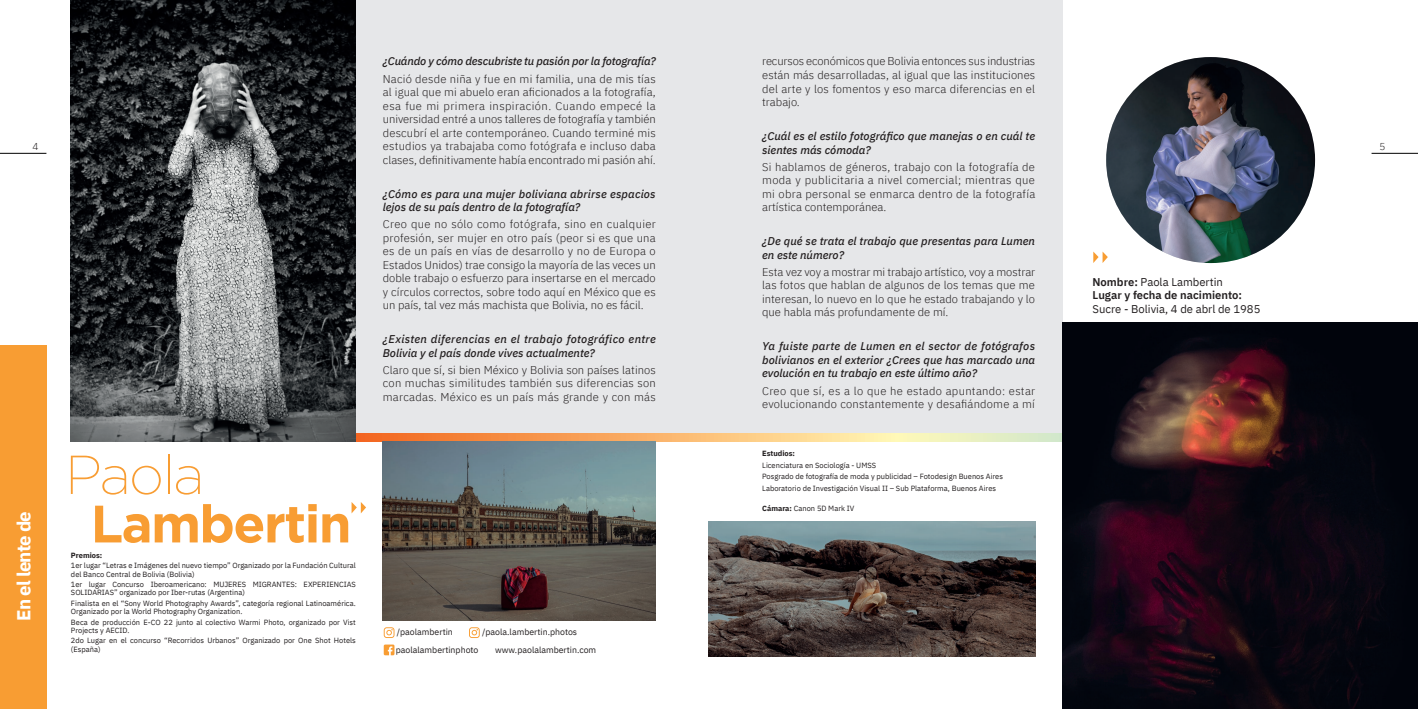
<style>
.page{position:relative;width:1418px;height:709px;background:#fff}
.page>*{position:absolute;margin:0;border:0;box-sizing:border-box;transform-origin:0 0}
.t1{font:200 54.75px "Gotham";letter-spacing:-.03em;color:#f89d33}
.t2{font:700 52.5px "Gotham";letter-spacing:-.03em;color:#f89d33}
.t3{font:700 18.75px "IBM Plex Sans";letter-spacing:-.04em;color:#fff}
.t4{font:300 11.25px/13.5px "IBM Plex Sans";letter-spacing:.01em;color:#231f20;text-align:justify}
.t5{font:italic 500 11.25px/13.5px "IBM Plex Sans";color:#231f20}
.t6{font:italic 500 11.25px/13.5px "IBM Plex Sans";letter-spacing:.025em;color:#231f20}
.t7{font:600 11.25px/13.5px "IBM Plex Sans";color:#231f20}
.t8{font:11.25px "IBM Plex Sans";color:#231f20}
.t9{font:300 10px "IBM Plex Sans";color:#231f20}
.t10{font:8.75px/17.1px "IBM Plex Sans";color:#231f20}
.t11{font:7.5px/8.1px "IBM Plex Sans";color:#231f20}
.t12{font:700 7.5px "IBM Plex Sans";color:#231f20}
.s1{font-weight:700}
.s2{font-weight:400}
</style>
<div class="page">
<div style="left:0;top:345px;width:46px;height:364px;background:#f89d33"></div>
<hr style="left:0;top:153px;width:46px;height:1px;background:#000001">
<div style="left:71px;top:0;width:991px;height:442px;background:#e6e7e9"></div>
<svg style="left:356px;top:434px;width:706px;height:8px;background:#eebb7e"></svg>
<img style="left:70px;top:0;width:286px;height:442px">
<img style="left:1062px;top:322px;width:355px;height:387px">
<hr style="left:1371px;top:153px;width:46px;height:1px;background:#000001">
<img style="left:1106px;top:57px;width:208px;height:206px">
<svg style="left:351px;top:502px;width:15px;height:11px"></svg>
<svg style="left:1093px;top:251px;width:14px;height:12px"></svg>
<img style="left:383px;top:442px;width:273px;height:178px">
<svg style="left:384px;top:644px;width:10px;height:11px"></svg>
<svg style="left:384px;top:627px;width:10px;height:11px"></svg>
<svg style="left:469px;top:627px;width:11px;height:11px"></svg>
<img style="left:709px;top:521px;width:326px;height:136px">
<p class="t9" style="left:32px;top:139px;width:8px">4</p>
<h3 class="t3" style="left:9px;top:620px;width:111px;rotate:-90deg">En el lente de</h3>
<h1 class="t1" style="left:65px;top:440px;width:141px">Paola</h1>
<h2 class="t2" style="left:91px;top:493px;width:262px">Lambertin</h2>
<p class="t12" style="left:71px;top:549px;width:33px">Premios:</p>
<p class="t11" style="left:71px;top:561px;width:286px">1er lugar “Letras e Imágenes del nuevo tiempo” Organizado por la Fundación Cultural del Banco Central de Bolivia (Bolivia)</p>
<p class="t11" style="left:71px;top:580px;width:286px">1er lugar Concurso Iberoamericano: MUJERES MIGRANTES: EXPERIENCIAS<br>SOLIDARIAS” organizado por Iber-rutas (Argentina)</p>
<p class="t11" style="left:71px;top:598px;width:286px">Finalista en el “Sony World Photography Awards”, categoría regional Latinoamérica.<br>Organizado por la World Photography Organization.</p>
<p class="t11" style="left:71px;top:617px;width:286px">Beca de producción E-CO 22 junto al colectivo Warmi Photo, organizado por Vist<br>Projects y AECID.</p>
<p class="t11" style="left:71px;top:636px;width:286px">2do Lugar en el concurso “Recorridos Urbanos” Organizado por One Shot Hotels (España)</p>
<p class="t5" style="left:383px;top:54px;width:274px">¿Cuándo y cómo descubriste tu pasión por la fotografía?</p>
<p class="t4" style="left:383px;top:71px;width:274px">Nació desde niña y fue en mi familia, una de mis tías al igual que mi abuelo eran aficionados a la fotografía, esa fue mi primera inspiración. Cuando empecé la universidad entré a unos talleres de fotografía y también descubrí el arte contemporáneo. Cuando terminé mis estudios ya trabajaba como fotógrafa e incluso daba clases, definitivamente había encontrado mi pasión ahí.</p>
<p class="t5" style="left:383px;top:186px;width:274px">¿Cómo es para una mujer boliviana abrirse espacios lejos de su país dentro de la fotografía?</p>
<p class="t4" style="left:383px;top:216px;width:274px">Creo que no sólo como fotógrafa, sino en cualquier profesión, ser mujer en otro país (peor si es que una es de un país en vías de desarrollo y no de Europa o Estados Unidos) trae consigo la mayoría de las veces un doble trabajo o esfuerzo para insertarse en el mercado y círculos correctos, sobre todo aquí en México que es un país, tal vez más machista que Bolivia, no es fácil.</p>
<p class="t6" style="left:383px;top:332px;width:274px">¿Existen diferencias en el trabajo fotográfico entre<br>Bolivia y el país donde vives actualmente?</p>
<p class="t4" style="left:383px;top:362px;width:274px">Claro que sí, si bien México y Bolivia son países latinos con muchas similitudes también sus diferencias son marcadas. México es un país más grande y con más</p>
<p class="t10" style="left:397px;top:623px;width:58px">/paolambertin</p>
<p class="t10" style="left:495px;top:623px;width:103px;text-indent:-13px">/paola.lambertin.photos www.paolalambertin.com</p>
<p class="t10" style="left:396px;top:640px;width:84px">paolalambertinphoto</p>
<p class="t4" style="left:762px;top:54px;width:274px">recursos económicos que Bolivia entonces sus industrias están más desarrolladas, al igual que las instituciones del arte y los fomentos y eso marca diferencias en el trabajo.</p>
<p class="t5" style="left:762px;top:128px;width:274px">¿Cuál es el estilo fotográfico que manejas o en cuál te sientes más cómoda?</p>
<p class="t4" style="left:762px;top:159px;width:274px">Si hablamos de géneros, trabajo con la fotografía de moda y publicitaria a nivel comercial; mientras que mi obra personal se enmarca dentro de la fotografía artística contemporánea.</p>
<p class="t5" style="left:762px;top:233px;width:274px">¿De qué se trata el trabajo que presentas para Lumen en este número?</p>
<p class="t4" style="left:762px;top:264px;width:274px">Esta vez voy a mostrar mi trabajo artístico, voy a mostrar las fotos que hablan de algunos de los temas que me interesan, lo nuevo en lo que he estado trabajando y lo que habla más profundamente de mí.</p>
<p class="t5" style="left:762px;top:339px;width:274px;text-align:justify">Ya fuiste parte de Lumen en el sector de fotógrafos bolivianos en el exterior ¿Crees que has marcado una evolución en tu trabajo en este último año?</p>
<p class="t4" style="left:762px;top:383px;width:274px">Creo que sí, es a lo que he estado apuntando: estar evolucionando constantemente y desafiándome a mí</p>
<p class="t12" style="left:762px;top:447px;width:34px">Estudios:</p>
<p class="t11" style="left:762px;top:458px;width:242px;line-height:11.5px">Licenciatura en Sociología - UMSS<br>Posgrado de fotografía de moda y publicidad – Fotodesign Buenos Aires<br>Laboratorio de Investigación Visual II – Sub Plataforma, Buenos Aires</p>
<p class="t11" style="left:762px;top:503px;width:94px"><span class="s1">Cámara:</span> Canon 5D Mark IV</p>
<p class="t7" style="left:1092px;top:274px;width:151px">Nombre: <span class="s2">Paola Lambertin<br></span>Lugar y fecha de nacimiento:</p>
<p class="t8" style="left:1092px;top:300px;width:169px">Sucre - Bolivia, 4 de abrl de 1985</p>
<p class="t9" style="left:1379px;top:139px;width:8px">5</p>
</div>
